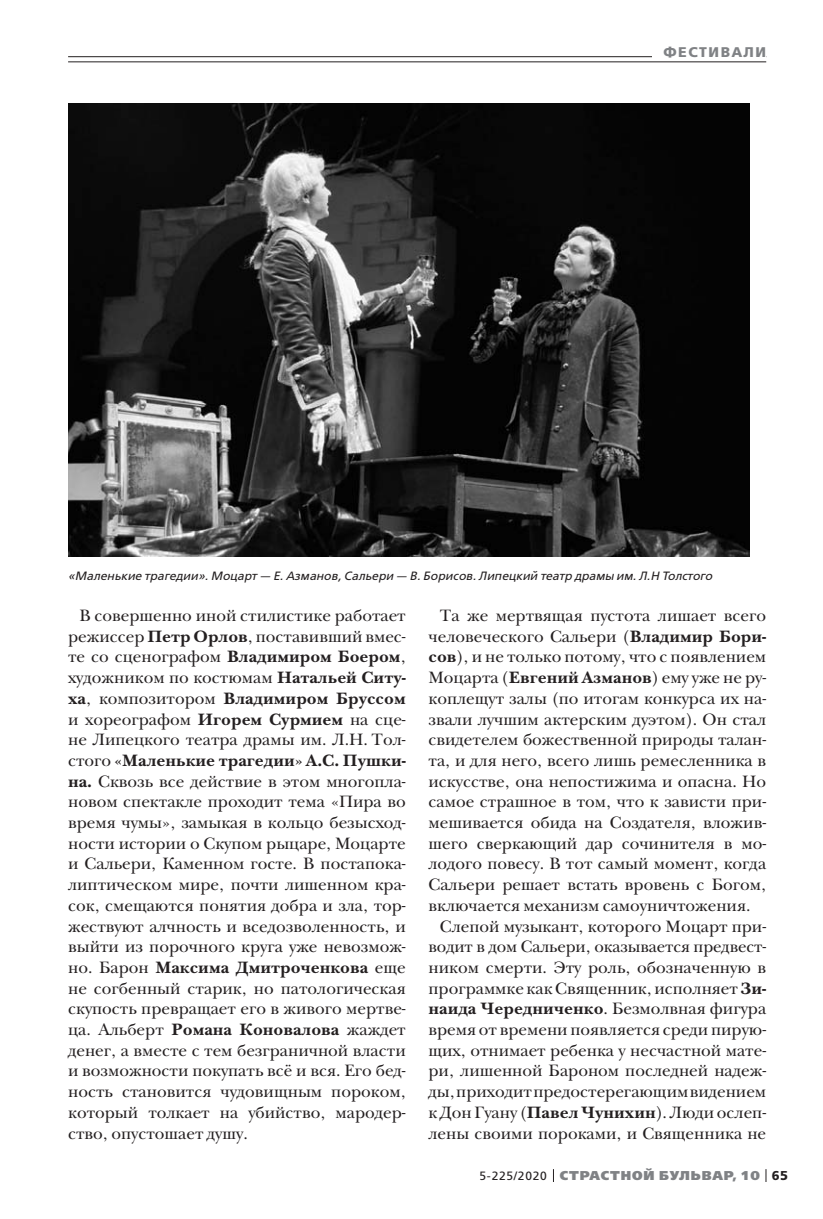
<style>
.page{position:relative;width:823px;height:1219px;background:#fff}
.page>*{position:absolute;margin:0;border:0;box-sizing:border-box;transform-origin:0 0}
.t1{font:17px/20.6px "New Baskerville ITC";color:#231f20;text-align:justify}
.t2{font:700 17px "New Baskerville ITC";color:#231f20}
.t3{font:700 14px "Free Set";letter-spacing:.11em;color:#808285}
.t4{font:800 12.8px "Free Set";letter-spacing:.07em;color:#808285}
.t5{font:italic 12px "Free Set";letter-spacing:.005em;color:#231f20}
.s1{font-weight:700}
.s2{font-weight:400}
.s3{font-weight:400;font-size:12px;color:#231f20}
.s4{font-weight:700;color:#231f20}
</style>
<div class="page">
<svg style="left:765px;top:1169px;width:1px;height:13px"></svg>
<hr style="left:68px;top:56px;width:697px;height:1px;background:#231f20">
<div style="left:652px;top:41px;width:113px;height:21px;background:#fff"></div>
<hr style="left:68px;top:62px;width:697px;height:1px;background:#231f20">
<img style="left:68px;top:104px;width:680px;height:453px">
<p class="t3" style="left:663px;top:45px;width:104px">ФЕСТИВАЛИ</p>
<p class="t5" style="left:68px;top:570px;width:645px">«Маленькие трагедии». Моцарт — Е. Азманов, Сальери — В. Борисов. Липецкий театр драмы им. Л.Н Толстого</p>
<p class="t1" style="left:68px;top:607px;width:339px;text-indent:11px">В совершенно иной стилистике работает режиссер <span class="s1">Петр Орлов</span>, поставивший вмес&shy;те со сценографом <span class="s1">Владимиром Боером</span>, художником по костюмам <span class="s1">Натальей Ситу&shy;ха</span>, композитором <span class="s1">Владимиром Бруссом </span>и хореографом <span class="s1">Игорем Сурмием</span> на сце&shy;не Липецкого театра драмы им. Л.Н. Тол&shy;стого <span class="s1">«Маленькие трагедии» А.С. Пушки&shy;на.</span> Сквозь все действие в этом многопла&shy;новом спектакле проходит тема «Пира во время чумы», замыкая в кольцо безысход&shy;ности истории о Скупом рыцаре, Моцарте и Сальери, Каменном госте. В постапока&shy;липтическом мире, почти лишенном кра&shy;сок, смещаются понятия добра и зла, тор&shy;жествуют алчность и вседозволенность, и выйти из порочного круга уже невозмож&shy;но. Барон <span class="s1">Максима Дмитроченкова</span> еще не согбенный старик, но патологическая скупость превращает его в живого мертве&shy;ца. Альберт <span class="s1">Романа Коновалова</span> жаждет денег, а вместе с тем безграничной власти и возможности покупать всё и вся. Его бед&shy;ность становится чудовищным пороком, который толкает на убийство, мародер&shy;ство, опустошает душу.</p>
<p class="t1" style="left:439px;top:607px;width:327px">Та же мертвящая пустота лишает всего</p>
<p class="t1" style="left:428px;top:627px;width:339px">человеческого Сальери (<span class="s1">Владимир Бори-</span></p>
<p class="t1" style="left:428px;top:648px;width:339px"><span class="s1">сов</span>), и не только потому, что с появлением</p>
<p class="t1" style="left:428px;top:669px;width:339px">Моцарта (<span class="s1">Евгений Азманов</span>) ему уже не ру-</p>
<p class="t1" style="left:428px;top:690px;width:339px">коплещут залы (по итогам конкурса их на-</p>
<p class="t1" style="left:428px;top:710px;width:339px">звали лучшим актерским дуэтом). Он стал</p>
<p class="t1" style="left:428px;top:731px;width:339px">свидетелем божественной природы талан-</p>
<p class="t1" style="left:428px;top:752px;width:339px">та, и для него, всего лишь ремесленника в</p>
<p class="t1" style="left:428px;top:772px;width:339px">искусстве, она непостижима и опасна. Но</p>
<p class="t1" style="left:428px;top:793px;width:339px">самое страшное в том, что к зависти при-</p>
<p class="t1" style="left:428px;top:814px;width:339px">мешивается обида на Создателя, вложив-</p>
<p class="t1" style="left:428px;top:834px;width:339px">шего сверкающий дар сочинителя в мо-</p>
<p class="t1" style="left:428px;top:855px;width:339px">лодого повесу. В тот самый момент, когда</p>
<p class="t1" style="left:428px;top:876px;width:339px">Сальери решает встать вровень с Богом,</p>
<p class="t1" style="left:428px;top:897px;width:323px">включается механизм самоуничтожения.</p>
<p class="t1" style="left:439px;top:917px;width:327px">Слепой музыкант, которого Моцарт при-</p>
<p class="t1" style="left:428px;top:938px;width:339px">водит в дом Сальери, оказывается предвест-</p>
<p class="t1" style="left:428px;top:959px;width:339px">ником смерти. Эту роль, обозначенную в</p>
<p class="t1" style="left:428px;top:979px;width:339px">программке как Священник, исполняет <span class="s1">Зи-</span></p>
<p class="t2" style="left:428px;top:1002px;width:339px">наида Чередниченко<span class="s2">. Безмолвная фигура</span></p>
<p class="t1" style="left:428px;top:1021px;width:339px">время от времени появляется среди пирую-</p>
<p class="t1" style="left:428px;top:1041px;width:339px">щих, отнимает ребенка у несчастной мате-</p>
<p class="t1" style="left:428px;top:1062px;width:339px">ри, лишенной Бароном последней надеж-</p>
<p class="t1" style="left:428px;top:1083px;width:339px">ды, приходит предостерегающим видением</p>
<p class="t1" style="left:428px;top:1104px;width:339px">к Дон Гуану (<span class="s1">Павел Чунихин</span>). Люди ослеп-</p>
<p class="t1" style="left:428px;top:1124px;width:339px">лены своими пороками, и Священника не</p>
<p class="t4" style="left:479px;top:1169px;width:310px"><span class="s3">5-225/2020</span> СТРАСТНОЙ БУЛЬВАР, 10 <span class="s4">65</span></p>
</div>
